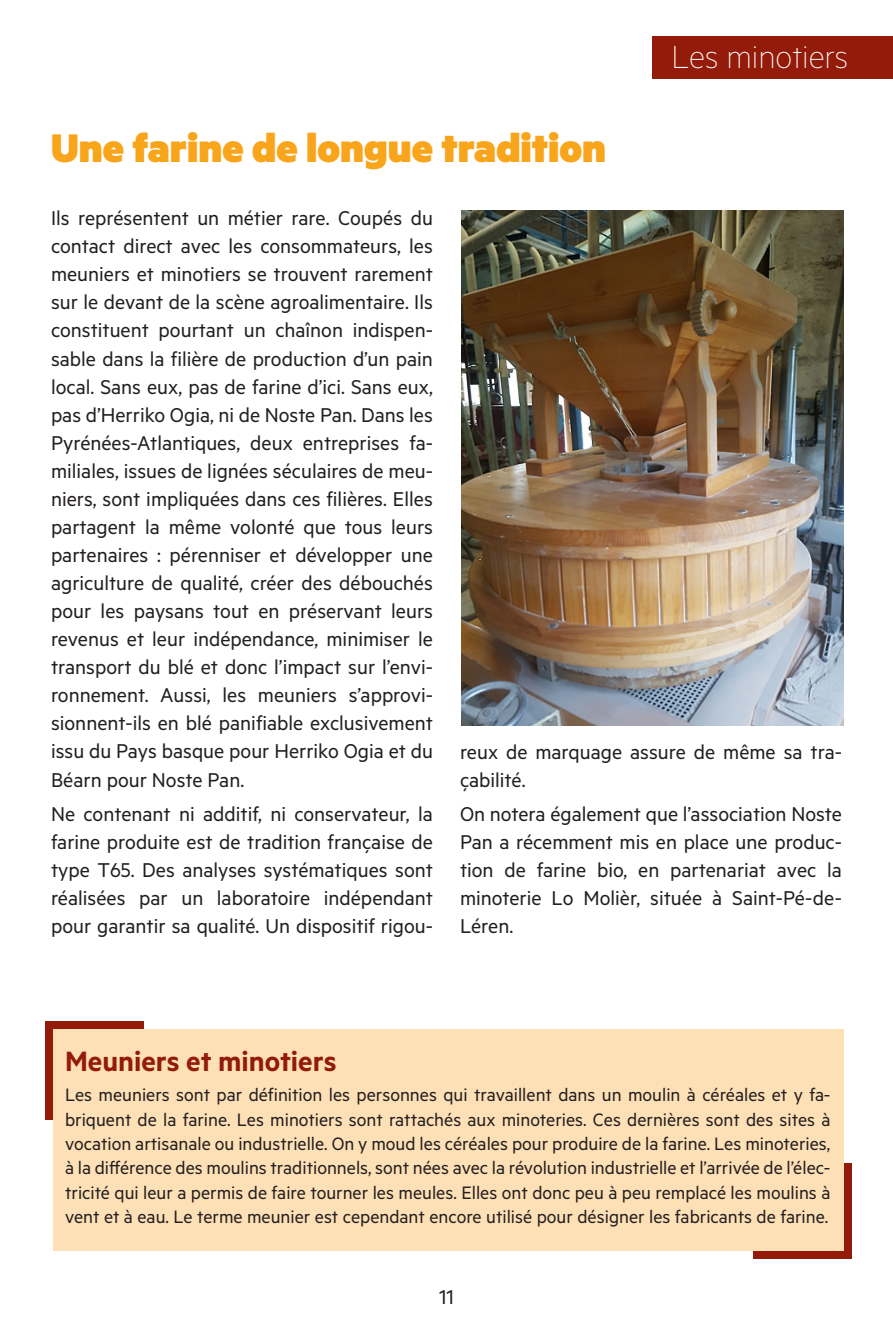
<style>
.page{position:relative;width:893px;height:1340px;background:#fff}
.page>*{position:absolute;margin:0;border:0;box-sizing:border-box;transform-origin:0 0}
.t1{font:900 45px "Metric";color:#f9a51b}
.t2{font:100 36px "Metric";color:#fff}
.t3{font:600 31.5px "Metric";color:#941a0a}
.t4{font:22.5px/28.1px "Metric";color:#231f20;text-align:justify}
.t5{font:20.25px/24.3px "Metric";color:#231f20;text-align:justify}
</style>
<div class="page">
<div style="left:753px;top:1163px;width:98px;height:95px;background:#941a0a"></div>
<div style="left:45px;top:1020px;width:99px;height:99px;background:#941a0a"></div>
<div style="left:53px;top:1028px;width:790px;height:222px;background:#fee0b6"></div>
<img style="left:462px;top:210px;width:381px;height:515px">
<div style="left:653px;top:36px;width:240px;height:43px;background:#941a0a"></div>
<p class="t1" style="left:51px;top:120px;width:557px">Une farine de longue tradition</p>
<p class="t2" style="left:671px;top:36px;width:178px">Les minotiers</p>
<p class="t4" style="left:51px;top:203px;width:384px">Ils représentent un métier rare. Coupés du contact direct avec les consommateurs, les meuniers et minotiers se trouvent rarement sur le devant de la scène agroalimentaire. Ils constituent pourtant un chaînon indispen&shy;sable dans la filière de production d’un pain local. Sans eux, pas de farine d’ici. Sans eux, pas d’Herriko Ogia, ni de Noste Pan. Dans les Pyrénées-Atlantiques, deux entreprises fa&shy;miliales, issues de lignées séculaires de meu&shy;niers, sont impliquées dans ces filières. Elles partagent la même volonté que tous leurs partenaires : pérenniser et développer une agriculture de qualité, créer des débouchés pour les paysans tout en préservant leurs revenus et leur indépendance, minimiser le transport du blé et donc l’impact sur l’envi&shy;ronnement. Aussi, les meuniers s’approvi&shy;sionnent-ils en blé panifiable exclusivement issu du Pays basque pour Herriko Ogia et du Béarn pour Noste Pan.</p>
<p class="t4" style="left:51px;top:799px;width:383px">Ne contenant ni additif, ni conservateur, la farine produite est de tradition française de type T65. Des analyses systématiques sont réalisées par un laboratoire indépendant pour garantir sa qualité. Un dispositif rigou-</p>
<p class="t4" style="left:460px;top:737px;width:383px">reux de marquage assure de même sa tra&shy;çabilité.</p>
<p class="t4" style="left:460px;top:799px;width:383px">On notera également que l’association Noste Pan a récemment mis en place une produc&shy;tion de farine bio, en partenariat avec la minoterie Lo Molièr, située à Saint-Pé-de-Léren.</p>
<p class="t3" style="left:65px;top:1042px;width:273px">Meuniers et minotiers</p>
<p class="t5" style="left:65px;top:1082px;width:767px">Les meuniers sont par définition les personnes qui travaillent dans un moulin à céréales et y fa&shy;briquent de la farine. Les minotiers sont rattachés aux minoteries. Ces dernières sont des sites à vocation artisanale ou industrielle. On y moud les céréales pour produire de la farine. Les minoteries, à la différence des moulins traditionnels, sont nées avec la révolution industrielle et l’arrivée de l’élec&shy;tricité qui leur a permis de faire tourner les meules. Elles ont donc peu à peu remplacé les moulins à vent et à eau. Le terme meunier est cependant encore utilisé pour désigner les fabricants de farine.</p>
<p class="t4" style="left:439px;top:1281px;width:16px">11</p>
</div>
